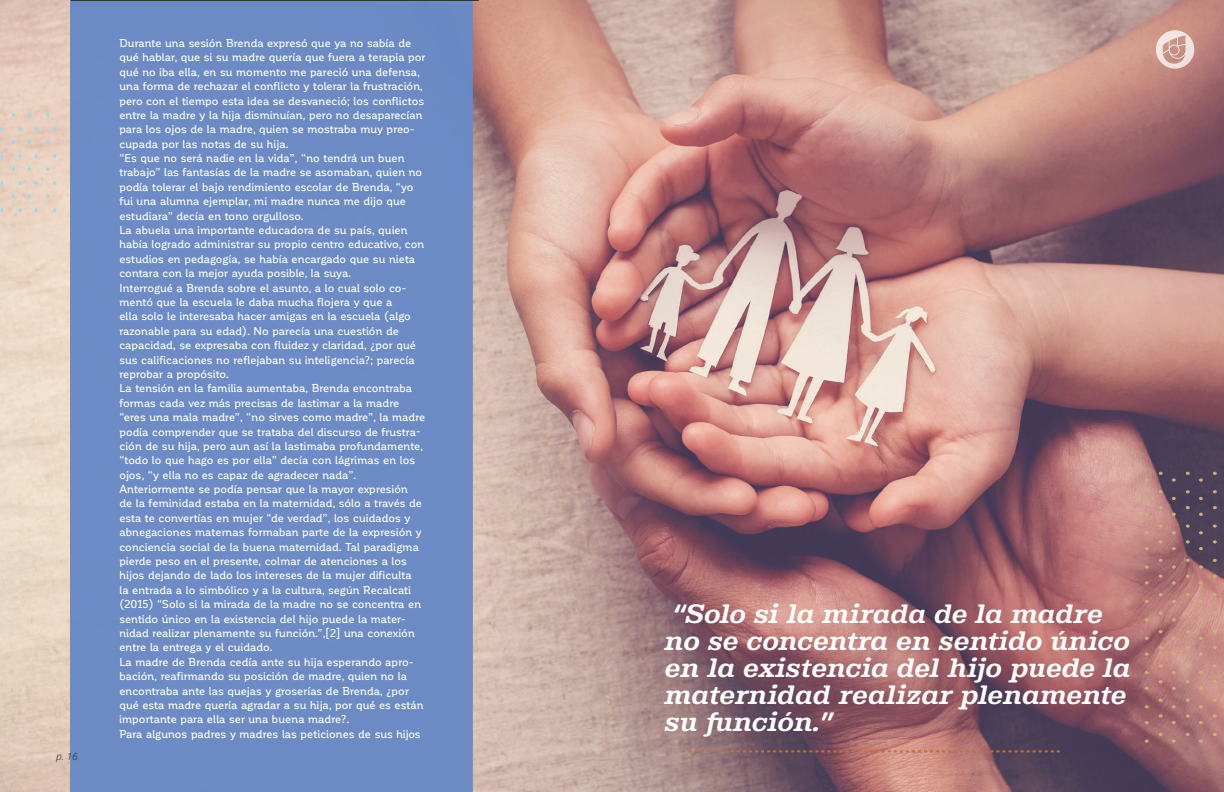
<style>
.page{position:relative;width:1224px;height:792px;background:#fff}
.page>*{position:absolute;margin:0;border:0;box-sizing:border-box;transform-origin:0 0}
.t1{font:italic 700 28px/27px "Albiona Soft";letter-spacing:-.005em;color:#fff}
.t2{font:500 11.3px/14.4px "Corporative";letter-spacing:.005em;color:#fff}
.t3{font:italic 300 10px "Open Sans";color:#231f20}
</style>
<div class="page">
<img style="left:0;top:0;width:1224px;height:792px">
<svg style="left:1156px;top:30px;width:38px;height:39px"></svg>
<div style="left:70px;top:0;width:403px;height:792px;background:#6a8ac6;border:1px solid #698ac6"></div>
<svg style="left:12px;top:113px;width:3px;height:4px"></svg>
<svg style="left:28px;top:113px;width:3px;height:4px"></svg>
<svg style="left:46px;top:113px;width:3px;height:4px"></svg>
<svg style="left:0;top:127px;width:3px;height:4px"></svg>
<svg style="left:19px;top:127px;width:3px;height:4px"></svg>
<svg style="left:34px;top:127px;width:4px;height:4px"></svg>
<svg style="left:53px;top:127px;width:3px;height:4px"></svg>
<svg style="left:12px;top:140px;width:3px;height:4px"></svg>
<svg style="left:28px;top:140px;width:3px;height:4px"></svg>
<svg style="left:46px;top:140px;width:3px;height:4px"></svg>
<svg style="left:0;top:154px;width:3px;height:4px"></svg>
<svg style="left:19px;top:154px;width:3px;height:4px"></svg>
<svg style="left:34px;top:154px;width:4px;height:4px"></svg>
<svg style="left:53px;top:154px;width:3px;height:4px"></svg>
<svg style="left:12px;top:167px;width:3px;height:4px"></svg>
<svg style="left:28px;top:167px;width:3px;height:4px"></svg>
<svg style="left:46px;top:167px;width:3px;height:4px"></svg>
<svg style="left:0;top:181px;width:3px;height:4px"></svg>
<svg style="left:19px;top:181px;width:3px;height:4px"></svg>
<svg style="left:34px;top:181px;width:4px;height:4px"></svg>
<svg style="left:53px;top:181px;width:3px;height:4px"></svg>
<svg style="left:12px;top:194px;width:3px;height:4px"></svg>
<svg style="left:28px;top:194px;width:3px;height:4px"></svg>
<svg style="left:46px;top:194px;width:3px;height:4px"></svg>
<svg style="left:0;top:208px;width:3px;height:4px"></svg>
<svg style="left:19px;top:208px;width:3px;height:4px"></svg>
<svg style="left:34px;top:208px;width:4px;height:4px"></svg>
<svg style="left:53px;top:208px;width:3px;height:4px"></svg>
<svg style="left:1213px;top:472px;width:4px;height:3px"></svg>
<svg style="left:1213px;top:490px;width:4px;height:3px"></svg>
<svg style="left:1213px;top:506px;width:4px;height:3px"></svg>
<svg style="left:1213px;top:524px;width:4px;height:4px"></svg>
<svg style="left:1199px;top:478px;width:4px;height:4px"></svg>
<svg style="left:1199px;top:497px;width:4px;height:3px"></svg>
<svg style="left:1199px;top:513px;width:4px;height:3px"></svg>
<svg style="left:1199px;top:531px;width:4px;height:3px"></svg>
<svg style="left:1213px;top:540px;width:4px;height:4px"></svg>
<svg style="left:1213px;top:559px;width:4px;height:3px"></svg>
<svg style="left:1213px;top:575px;width:4px;height:3px"></svg>
<svg style="left:1213px;top:593px;width:4px;height:3px"></svg>
<svg style="left:1199px;top:547px;width:4px;height:3px"></svg>
<svg style="left:1199px;top:565px;width:4px;height:4px"></svg>
<svg style="left:1199px;top:581px;width:4px;height:3px"></svg>
<svg style="left:1199px;top:600px;width:4px;height:3px"></svg>
<svg style="left:1186px;top:472px;width:4px;height:3px"></svg>
<svg style="left:1186px;top:490px;width:4px;height:3px"></svg>
<svg style="left:1186px;top:506px;width:4px;height:3px"></svg>
<svg style="left:1186px;top:524px;width:4px;height:4px"></svg>
<svg style="left:1172px;top:478px;width:4px;height:4px"></svg>
<svg style="left:1172px;top:497px;width:4px;height:3px"></svg>
<svg style="left:1172px;top:513px;width:4px;height:3px"></svg>
<svg style="left:1172px;top:531px;width:4px;height:3px"></svg>
<svg style="left:1159px;top:472px;width:4px;height:3px"></svg>
<svg style="left:1159px;top:490px;width:4px;height:3px"></svg>
<svg style="left:1159px;top:506px;width:4px;height:3px"></svg>
<svg style="left:1159px;top:524px;width:4px;height:4px"></svg>
<svg style="left:1145px;top:478px;width:4px;height:4px"></svg>
<svg style="left:1145px;top:497px;width:4px;height:3px"></svg>
<svg style="left:1145px;top:513px;width:4px;height:3px"></svg>
<svg style="left:1145px;top:531px;width:4px;height:3px"></svg>
<svg style="left:1186px;top:540px;width:4px;height:4px"></svg>
<svg style="left:1186px;top:559px;width:4px;height:3px"></svg>
<svg style="left:1186px;top:575px;width:4px;height:3px"></svg>
<svg style="left:1186px;top:593px;width:4px;height:3px"></svg>
<svg style="left:1172px;top:547px;width:4px;height:3px"></svg>
<svg style="left:1172px;top:565px;width:4px;height:4px"></svg>
<svg style="left:1172px;top:581px;width:4px;height:3px"></svg>
<svg style="left:1172px;top:600px;width:4px;height:3px"></svg>
<svg style="left:1159px;top:540px;width:4px;height:4px"></svg>
<svg style="left:1159px;top:559px;width:4px;height:3px"></svg>
<svg style="left:1159px;top:575px;width:4px;height:3px"></svg>
<svg style="left:1159px;top:593px;width:4px;height:3px"></svg>
<svg style="left:1145px;top:547px;width:4px;height:3px"></svg>
<svg style="left:1145px;top:565px;width:4px;height:4px"></svg>
<svg style="left:1145px;top:581px;width:4px;height:3px"></svg>
<svg style="left:1145px;top:600px;width:4px;height:3px"></svg>
<svg style="left:1213px;top:612px;width:4px;height:3px"></svg>
<svg style="left:1213px;top:630px;width:4px;height:3px"></svg>
<svg style="left:1213px;top:646px;width:4px;height:3px"></svg>
<svg style="left:1213px;top:664px;width:4px;height:3px"></svg>
<svg style="left:1199px;top:618px;width:4px;height:3px"></svg>
<svg style="left:1199px;top:637px;width:4px;height:3px"></svg>
<svg style="left:1199px;top:653px;width:4px;height:3px"></svg>
<svg style="left:1199px;top:671px;width:4px;height:3px"></svg>
<svg style="left:1213px;top:680px;width:4px;height:3px"></svg>
<svg style="left:1213px;top:699px;width:4px;height:3px"></svg>
<svg style="left:1213px;top:714px;width:4px;height:4px"></svg>
<svg style="left:1213px;top:733px;width:4px;height:3px"></svg>
<svg style="left:1199px;top:687px;width:4px;height:3px"></svg>
<svg style="left:1199px;top:705px;width:4px;height:3px"></svg>
<svg style="left:1199px;top:721px;width:4px;height:3px"></svg>
<svg style="left:1199px;top:740px;width:4px;height:3px"></svg>
<svg style="left:1186px;top:612px;width:4px;height:3px"></svg>
<svg style="left:1186px;top:630px;width:4px;height:3px"></svg>
<svg style="left:1186px;top:646px;width:4px;height:3px"></svg>
<svg style="left:1186px;top:664px;width:4px;height:3px"></svg>
<svg style="left:1172px;top:618px;width:4px;height:3px"></svg>
<svg style="left:1172px;top:637px;width:4px;height:3px"></svg>
<svg style="left:1172px;top:653px;width:4px;height:3px"></svg>
<svg style="left:1172px;top:671px;width:4px;height:3px"></svg>
<svg style="left:1159px;top:612px;width:4px;height:3px"></svg>
<svg style="left:1159px;top:630px;width:4px;height:3px"></svg>
<svg style="left:1159px;top:646px;width:4px;height:3px"></svg>
<svg style="left:1159px;top:664px;width:4px;height:3px"></svg>
<svg style="left:1145px;top:618px;width:4px;height:3px"></svg>
<svg style="left:1145px;top:637px;width:4px;height:3px"></svg>
<svg style="left:1145px;top:653px;width:4px;height:3px"></svg>
<svg style="left:1145px;top:671px;width:4px;height:3px"></svg>
<svg style="left:1186px;top:680px;width:4px;height:3px"></svg>
<svg style="left:1186px;top:699px;width:4px;height:3px"></svg>
<svg style="left:1186px;top:714px;width:4px;height:4px"></svg>
<svg style="left:1186px;top:733px;width:4px;height:3px"></svg>
<svg style="left:1172px;top:687px;width:4px;height:3px"></svg>
<svg style="left:1172px;top:705px;width:4px;height:3px"></svg>
<svg style="left:1172px;top:721px;width:4px;height:3px"></svg>
<svg style="left:1172px;top:740px;width:4px;height:3px"></svg>
<svg style="left:1159px;top:680px;width:4px;height:3px"></svg>
<svg style="left:1159px;top:699px;width:4px;height:3px"></svg>
<svg style="left:1159px;top:714px;width:4px;height:4px"></svg>
<svg style="left:1159px;top:733px;width:4px;height:3px"></svg>
<svg style="left:1145px;top:687px;width:4px;height:3px"></svg>
<svg style="left:1145px;top:705px;width:4px;height:3px"></svg>
<svg style="left:1145px;top:721px;width:4px;height:3px"></svg>
<svg style="left:1145px;top:740px;width:4px;height:3px"></svg>
<svg style="left:683px;top:750px;width:377px;height:2px"></svg>
<svg style="left:71px;top:0;width:408px;height:1px"></svg>
<p class="t3" style="left:56px;top:750px;width:23px">p. 16</p>
<p class="t2" style="left:119px;top:36px;width:308px">Durante una sesión Brenda expresó que ya no sabía de qué hablar, que si su madre quería que fuera a terapia por qué no iba ella, en su momento me pareció una defensa, una forma de rechazar el conflicto y tolerar la frustración, pero con el tiempo esta idea se desvaneció; los conflictos entre la madre y la hija disminuían, pero no desaparecían para los ojos de la madre, quien se mostraba muy preo&shy;cupada por las notas de su hija.<br>“Es que no será nadie en la vida”, “no tendrá un buen trabajo” las fantasías de la madre se asomaban, quien no podía tolerar el bajo rendimiento escolar de Brenda, “yo fui una alumna ejemplar, mi madre nunca me dijo que estudiara” decía en tono orgulloso.<br>La abuela una importante educadora de su país, quien había logrado administrar su propio centro educativo, con estudios en pedagogía, se había encargado que su nieta contara con la mejor ayuda posible, la suya.<br>Interrogué a Brenda sobre el asunto, a lo cual solo co&shy;mentó que la escuela le daba mucha flojera y que a<br>ella solo le interesaba hacer amigas en la escuela (algo razonable para su edad). No parecía una cuestión de capacidad, se expresaba con fluidez y claridad, ¿por qué sus calificaciones no reflejaban su inteligencia?; parecía reprobar a propósito.<br>La tensión en la familia aumentaba, Brenda encontraba formas cada vez más precisas de lastimar a la madre “eres una mala madre”, “no sirves como madre”, la madre podía comprender que se trataba del discurso de frustra&shy;ción de su hija, pero aun así la lastimaba profundamente, “todo lo que hago es por ella” decía con lágrimas en los ojos, “y ella no es capaz de agradecer nada”.<br>Anteriormente se podía pensar que la mayor expresión<br>de la feminidad estaba en la maternidad, sólo a través de esta te convertías en mujer “de verdad”, los cuidados y abnegaciones maternas formaban parte de la expresión y conciencia social de la buena maternidad. Tal paradigma pierde peso en el presente, colmar de atenciones a los hijos dejando de lado los intereses de la mujer dificulta<br>la entrada a lo simbólico y a la cultura, según Recalcati (2015) “Solo si la mirada de la madre no se concentra en sentido único en la existencia del hijo puede la mater&shy;nidad realizar plenamente su función.”,[2] una conexión entre la entrega y el cuidado.<br>La madre de Brenda cedía ante su hija esperando apro&shy;bación, reafirmando su posición de madre, quien no la encontraba ante las quejas y groserías de Brenda, ¿por qué esta madre quería agradar a su hija, por qué es están importante para ella ser una buena madre?.<br>Para algunos padres y madres las peticiones de sus hijos</p>
<h1 class="t1" style="left:665px;top:600px;width:468px">“Solo si la mirada de la madre no se concentra en sentido único en la existencia del hijo puede la maternidad realizar plenamente su función.”</h1>
</div>
